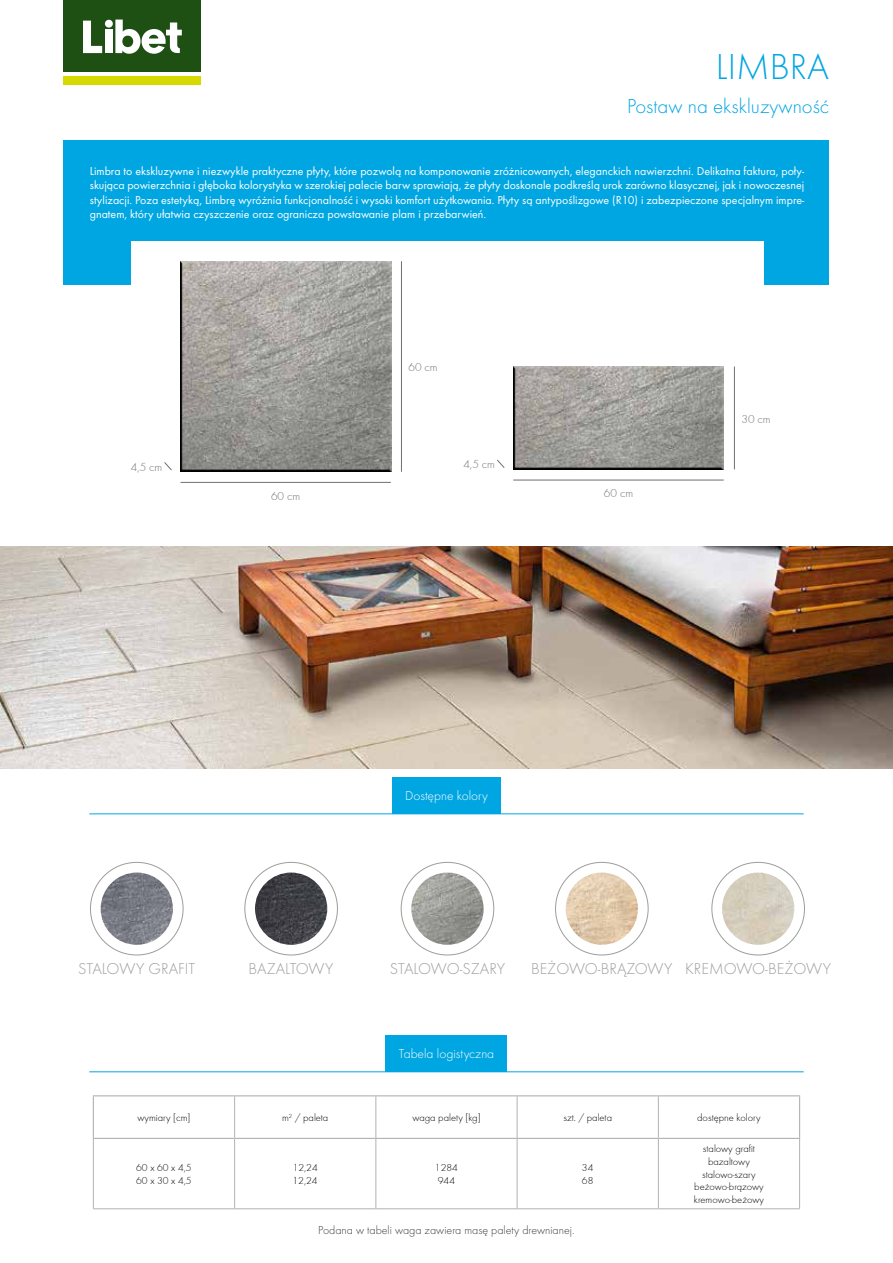
<style>
.page{position:relative;width:893px;height:1263px;background:#fff}
.page>*{position:absolute;margin:0;border:0;box-sizing:border-box;transform-origin:0 0}
.t1{font:300 37.5px "Futura TOT";color:#00a6e2}
.t2{font:300 21px "Futura TOT";color:#00a6e2}
.t3{font:300 16.35px "Futura TOT";color:#9d9d9c}
.t4{font:300 13.5px "Futura TOT";color:#fff}
.t5{font:12px/14.4px "Futura TOT Boo";color:#fff;text-align:justify}
.t6{font:300 12px "Futura TOT";color:#3c3c3b}
.t7{font:300 12px "Futura";color:#706f6f}
.t8{font:300 10.5px/12.6px "Futura";color:#000}
</style>
<div class="page">
<svg style="left:63px;top:76px;width:138px;height:1px"></svg>
<div style="left:63px;top:0;width:138px;height:72px;background:#1e4f13"></div>
<svg style="left:83px;top:21px;width:19px;height:32px"></svg>
<div style="left:105px;top:20px;width:8px;height:8px;background:#fff;border-radius:50%"></div>
<div style="left:105px;top:30px;width:8px;height:23px;background:#fff"></div>
<svg style="left:115px;top:20px;width:67px;height:34px"></svg>
<div style="left:63px;top:77px;width:138px;height:8px;background:#d7da00"></div>
<div style="left:64px;top:140px;width:765px;height:145px;background:#00a6e2"></div>
<img style="left:0;top:547px;width:893px;height:222px">
<div style="left:386px;top:1035px;width:121px;height:37px;background:#00a6e2"></div>
<hr style="left:89px;top:1071px;width:715px;height:1px;background:#00a6e2">
<div style="left:392px;top:777px;width:109px;height:37px;background:#00a6e2"></div>
<hr style="left:89px;top:813px;width:715px;height:1px;background:#00a6e2">
<div style="left:131px;top:242px;width:632px;height:294px;background:#fff"></div>
<hr style="left:93px;top:1096px;width:1px;height:42px;background:#b3b2b2">
<hr style="left:93px;top:1095px;width:142px;height:1px;background:#b3b2b2">
<hr style="left:235px;top:1095px;width:141px;height:1px;background:#b3b2b2">
<hr style="left:376px;top:1095px;width:141px;height:1px;background:#b3b2b2">
<hr style="left:517px;top:1095px;width:141px;height:1px;background:#b3b2b2">
<hr style="left:658px;top:1096px;width:1px;height:42px;background:#b3b2b2">
<hr style="left:658px;top:1095px;width:142px;height:1px;background:#b3b2b2">
<hr style="left:799px;top:1096px;width:1px;height:42px;background:#b3b2b2">
<hr style="left:93px;top:1139px;width:1px;height:69px;background:#b3b2b2">
<hr style="left:93px;top:1138px;width:142px;height:1px;background:#b3b2b2">
<hr style="left:93px;top:1208px;width:142px;height:1px;background:#b3b2b2">
<hr style="left:234px;top:1139px;width:1px;height:69px;background:#b3b2b2">
<hr style="left:235px;top:1138px;width:141px;height:1px;background:#b3b2b2">
<hr style="left:376px;top:1138px;width:141px;height:1px;background:#b3b2b2">
<hr style="left:517px;top:1138px;width:141px;height:1px;background:#b3b2b2">
<hr style="left:376px;top:1138px;width:1px;height:70px;background:#b3b2b2">
<hr style="left:517px;top:1138px;width:1px;height:70px;background:#b3b2b2">
<hr style="left:235px;top:1208px;width:141px;height:1px;background:#b3b2b2">
<hr style="left:376px;top:1208px;width:141px;height:1px;background:#b3b2b2">
<hr style="left:517px;top:1208px;width:141px;height:1px;background:#b3b2b2">
<hr style="left:658px;top:1139px;width:1px;height:69px;background:#b3b2b2">
<hr style="left:658px;top:1138px;width:142px;height:1px;background:#b3b2b2">
<hr style="left:799px;top:1139px;width:1px;height:69px;background:#b3b2b2">
<hr style="left:658px;top:1208px;width:142px;height:1px;background:#b3b2b2">
<hr style="left:234px;top:1096px;width:1px;height:42px;background:#b3b2b2">
<hr style="left:376px;top:1096px;width:1px;height:42px;background:#b3b2b2">
<hr style="left:517px;top:1096px;width:1px;height:42px;background:#b3b2b2">
<hr style="left:181px;top:482px;width:210px;height:1px;background:#706f6f">
<hr style="left:513px;top:480px;width:211px;height:1px;background:#706f6f">
<svg style="left:497px;top:459px;width:8px;height:9px"></svg>
<svg style="left:164px;top:462px;width:8px;height:9px"></svg>
<hr style="left:401px;top:261px;width:1px;height:211px;background:#706f6f">
<hr style="left:734px;top:366px;width:1px;height:103px;background:#706f6f">
<svg style="left:181px;top:261px;width:210px;height:211px;background:#9b9a95"></svg>
<svg style="left:513px;top:366px;width:211px;height:103px;background:#9b9a95"></svg>
<img style="left:255px;top:872px;width:72px;height:73px;border-radius:36px">
<img style="left:101px;top:872px;width:72px;height:73px;border-radius:36px">
<img style="left:411px;top:872px;width:73px;height:73px;border-radius:36px">
<img style="left:566px;top:872px;width:72px;height:73px;border-radius:36px">
<img style="left:722px;top:872px;width:72px;height:73px;border-radius:36px">
<h1 class="t1" style="left:716px;top:45px;width:115px">LIMBRA</h1>
<h2 class="t2" style="left:627px;top:94px;width:204px">Postaw na ekskluzywność</h2>
<p class="t5" style="left:90px;top:163px;width:716px">Limbra to ekskluzywne i niezwykle praktyczne płyty, które pozwolą na komponowanie zróżnicowanych, eleganckich nawierzchni. Delikatna faktura, poły&shy;skująca powierzchnia i głęboka kolorystyka w szerokiej palecie barw sprawiają, że płyty doskonale podkreślą urok zarówno klasycznej, jak i nowoczesnej stylizacji. Poza estetyką, Limbrę wyróżnia funkcjonalność i wysoki komfort użytkowania. Płyty są antypoślizgowe (R10) i zabezpieczone specjalnym impre&shy;gnatem, który ułatwia czyszczenie oraz ogranicza powstawanie plam i przebarwień.</p>
<p class="t7" style="left:408px;top:360px;width:31px">60 cm</p>
<p class="t7" style="left:131px;top:460px;width:33px">4,5 cm</p>
<p class="t7" style="left:463px;top:458px;width:33px">4,5 cm</p>
<p class="t7" style="left:271px;top:489px;width:31px">60 cm</p>
<p class="t7" style="left:604px;top:486px;width:31px">60 cm</p>
<p class="t7" style="left:741px;top:412px;width:31px">30 cm</p>
<p class="t4" style="left:405px;top:788px;width:84px">Dostępne kolory</p>
<h3 class="t3" style="left:78px;top:959px;width:119px">STALOWY GRAFIT</h3>
<h3 class="t3" style="left:249px;top:959px;width:87px">BAZALTOWY</h3>
<h3 class="t3" style="left:390px;top:959px;width:117px">STALOWO-SZARY</h3>
<h3 class="t3" style="left:531px;top:959px;width:302px">BEŻOWO-BRĄZOWY KREMOWO-BEŻOWY</h3>
<p class="t4" style="left:399px;top:1046px;width:97px">Tabela logistyczna</p>
<p class="t8" style="left:137px;top:1111px;width:55px">wymiary [cm]</p>
<p class="t8" style="left:282px;top:1111px;width:48px">m<sup>2</sup> / paleta</p>
<p class="t8" style="left:412px;top:1111px;width:70px">waga palety [kg]</p>
<p class="t8" style="left:563px;top:1111px;width:50px">szt. / paleta</p>
<p class="t8" style="left:697px;top:1111px;width:65px">dostępne kolory</p>
<p class="t8" style="left:136px;top:1161px;width:57px">60 x 60 x 4,5<br>60 x 30 x 4,5</p>
<p class="t8" style="left:293px;top:1161px;width:27px">12,24<br>12,24</p>
<p class="t8" style="left:435px;top:1161px;width:24px">1284<br>944</p>
<p class="t8" style="left:582px;top:1161px;width:13px">34<br>68</p>
<p class="t6" style="left:318px;top:1223px;width:258px">Podana w tabeli waga zawiera masę palety drewnianej.</p>
<p class="t8" style="left:694px;top:1143px;width:72px;text-align:center">stalowy grafit bazaltowy stalowo-szary beżowo-brązowy kremowo-beżowy</p>
</div>
